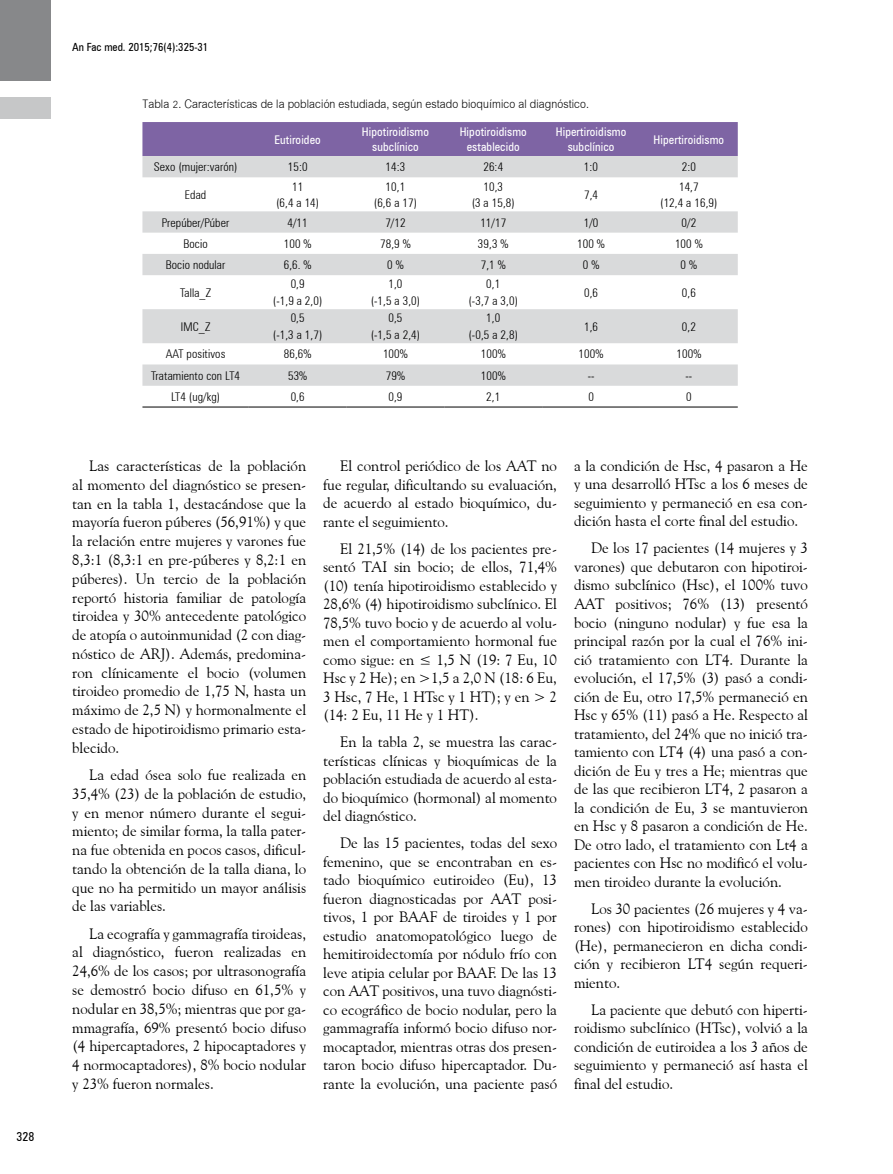
<style>
.page{position:relative;width:893px;height:1174px;background:#fff}
.page>*{position:absolute;margin:0;border:0;box-sizing:border-box;transform-origin:0 0}
.t1{font:18px "Cordia UPC";letter-spacing:.005em;color:#000;scale:.9 1}
.t2{font:15px/18.5px "Goudy Old Style BT";color:#000;text-align:justify}
.t3{font:condensed 12.45px "Zurich BT";color:#000}
.t4{font:300 condensed 12px/16.5px "Zurich BT";letter-spacing:.01em;color:#000;text-align:center}
.t5{font:condensed 12px/14.4px "Zurich BT";letter-spacing:.01em;color:#fff;text-align:center}
.t6{font:condensed 11.25px "Zurich BT";color:#000}
</style>
<div class="page">
<div style="left:0;top:0;width:51px;height:81px;background:#87888a"></div>
<div style="left:0;top:98px;width:51px;height:21px;background:#c6c7c8"></div>
<div style="left:142px;top:122px;width:596px;height:34px;background:#7e64a4"></div>
<svg style="left:142px;top:156px;width:596px;height:230px;fill:#e0e1e2"></svg>
<hr style="left:142px;top:407px;width:107px;height:1px;background:#000">
<hr style="left:249px;top:407px;width:98px;height:1px;background:#000">
<hr style="left:347px;top:407px;width:97px;height:1px;background:#000">
<hr style="left:444px;top:407px;width:98px;height:1px;background:#000">
<hr style="left:542px;top:407px;width:98px;height:1px;background:#000">
<hr style="left:640px;top:407px;width:98px;height:1px;background:#000">
<p class="t3" style="left:17px;top:1128px;width:19px">328</p>
<p class="t6" style="left:72px;top:40px;width:138px">An Fac med. 2015;76(4):325-31</p>
<p class="t1" style="left:142px;top:92px;width:498px">Tabla 2. Características de la población estudiada, según estado bioquímico al diagnóstico.</p>
<p class="t5" style="left:274px;top:132px;width:48px">Eutiroideo</p>
<p class="t5" style="left:362px;top:125px;width:69px">Hipotiroidismo subclínico</p>
<p class="t5" style="left:460px;top:125px;width:69px">Hipotiroidismo establecido</p>
<p class="t5" style="left:556px;top:125px;width:72px">Hipertiroidismo subclínico</p>
<p class="t5" style="left:654px;top:132px;width:72px">Hipertiroidismo</p>
<p class="t4" style="left:154px;top:159px;width:85px">Sexo (mujer:varón)</p>
<p class="t4" style="left:288px;top:159px;width:21px">15:0</p>
<p class="t4" style="left:386px;top:159px;width:21px">14:3</p>
<p class="t4" style="left:483px;top:159px;width:21px">26:4</p>
<p class="t4" style="left:584px;top:159px;width:16px">1:0</p>
<p class="t4" style="left:682px;top:159px;width:16px">2:0</p>
<p class="t4" style="left:185px;top:186px;width:23px">Edad</p>
<p class="t4" style="left:276px;top:178px;width:45px">11<br>(6,4 a 14)</p>
<p class="t4" style="left:374px;top:178px;width:45px">10,1<br>(6,6 a 17)</p>
<p class="t4" style="left:472px;top:178px;width:45px">10,3<br>(3 a 15,8)</p>
<p class="t4" style="left:584px;top:186px;width:16px">7,4</p>
<p class="t4" style="left:660px;top:178px;width:59px">14,7<br>(12,4 a 16,9)</p>
<p class="t4" style="left:162px;top:214px;width:69px">Prepúber/Púber</p>
<p class="t4" style="left:288px;top:214px;width:22px">4/11</p>
<p class="t4" style="left:385px;top:214px;width:22px">7/12</p>
<p class="t4" style="left:480px;top:214px;width:27px">11/17</p>
<p class="t4" style="left:584px;top:214px;width:16px">1/0</p>
<p class="t4" style="left:682px;top:214px;width:16px">0/2</p>
<p class="t4" style="left:183px;top:235px;width:26px">Bocio</p>
<p class="t4" style="left:284px;top:235px;width:29px">100 %</p>
<p class="t4" style="left:380px;top:235px;width:32px">78,9 %</p>
<p class="t4" style="left:478px;top:235px;width:32px">39,3 %</p>
<p class="t4" style="left:577px;top:235px;width:29px">100 %</p>
<p class="t4" style="left:675px;top:235px;width:29px">100 %</p>
<p class="t4" style="left:166px;top:256px;width:61px">Bocio nodular</p>
<p class="t4" style="left:284px;top:256px;width:29px">6,6. %</p>
<p class="t4" style="left:387px;top:256px;width:18px">0 %</p>
<p class="t4" style="left:481px;top:256px;width:26px">7,1 %</p>
<p class="t4" style="left:583px;top:256px;width:18px">0 %</p>
<p class="t4" style="left:681px;top:256px;width:18px">0 %</p>
<p class="t4" style="left:180px;top:284px;width:32px">Talla_Z</p>
<p class="t4" style="left:273px;top:276px;width:51px">0,9<br>(-1,9 a 2,0)</p>
<p class="t4" style="left:371px;top:276px;width:51px">1,0<br>(-1,5 a 3,0)</p>
<p class="t4" style="left:468px;top:276px;width:51px">0,1<br>(-3,7 a 3,0)</p>
<p class="t4" style="left:584px;top:284px;width:16px">0,6</p>
<p class="t4" style="left:682px;top:284px;width:16px">0,6</p>
<p class="t4" style="left:181px;top:318px;width:31px">IMC_Z</p>
<p class="t4" style="left:273px;top:310px;width:51px">0,5<br>(-1,3 a 1,7)</p>
<p class="t4" style="left:371px;top:310px;width:51px">0,5<br>(-1,5 a 2,4)</p>
<p class="t4" style="left:468px;top:310px;width:51px">1,0<br>(-0,5 a 2,8)</p>
<p class="t4" style="left:584px;top:318px;width:16px">1,6</p>
<p class="t4" style="left:682px;top:318px;width:16px">0,2</p>
<p class="t4" style="left:166px;top:346px;width:61px">AAT positivos</p>
<p class="t4" style="left:284px;top:346px;width:29px">86,6%</p>
<p class="t4" style="left:383px;top:346px;width:26px">100%</p>
<p class="t4" style="left:481px;top:346px;width:26px">100%</p>
<p class="t4" style="left:579px;top:346px;width:26px">100%</p>
<p class="t4" style="left:676px;top:346px;width:26px">100%</p>
<p class="t4" style="left:151px;top:367px;width:90px">Tratamiento con LT4</p>
<p class="t4" style="left:288px;top:367px;width:21px">53%</p>
<p class="t4" style="left:386px;top:367px;width:21px">79%</p>
<p class="t4" style="left:481px;top:367px;width:26px">100%</p>
<p class="t4" style="left:588px;top:367px;width:8px">--</p>
<p class="t4" style="left:685px;top:367px;width:8px">--</p>
<p class="t4" style="left:171px;top:388px;width:51px">LT4 (ug/kg)</p>
<p class="t4" style="left:291px;top:388px;width:16px">0,6</p>
<p class="t4" style="left:388px;top:388px;width:16px">0,9</p>
<p class="t4" style="left:486px;top:388px;width:16px">2,1</p>
<p class="t4" style="left:588px;top:388px;width:7px">0</p>
<p class="t4" style="left:686px;top:388px;width:7px">0</p>
<p class="t2" style="left:72px;top:456px;width:235px;text-indent:17px">Las características de la población al momento del diagnóstico se presen&shy;tan en la tabla 1, destacándose que la mayoría fueron púberes (56,91%) y que la relación entre mujeres y varones fue 8,3:1 (8,3:1 en pre-púberes y 8,2:1 en púberes). Un tercio de la población reportó historia familiar de patología tiroidea y 30% antecedente patológico de atopía o autoinmunidad (2 con diag&shy;nóstico de ARJ). Además, predomina&shy;ron clínicamente el bocio (volumen tiroideo promedio de 1,75 N, hasta un máximo de 2,5 N) y hormonalmente el estado de hipotiroidismo primario esta&shy;blecido.</p>
<p class="t2" style="left:72px;top:765px;width:235px;text-indent:17px">La edad ósea solo fue realizada en 35,4% (23) de la población de estudio, y en menor número durante el segui&shy;miento; de similar forma, la talla pater&shy;na fue obtenida en pocos casos, dificul&shy;tando la obtención de la talla diana, lo que no ha permitido un mayor análisis de las variables.</p>
<p class="t2" style="left:72px;top:924px;width:235px;text-indent:17px">La ecografía y gammagrafía tiroideas, al diagnóstico, fueron realizadas en 24,6% de los casos; por ultrasonografía se demostró bocio difuso en 61,5% y nodular en 38,5%; mientras que por ga&shy;mmagrafía, 69% presentó bocio difuso (4 hipercaptadores, 2 hipocaptadores y 4 normocaptadores), 8% bocio nodular y 23% fueron normales.</p>
<p class="t2" style="left:323px;top:456px;width:235px;text-indent:17px">El control periódico de los AAT no fue regular, dificultando su evaluación, de acuerdo al estado bioquímico, du&shy;rante el seguimiento.</p>
<p class="t2" style="left:323px;top:539px;width:235px;text-indent:17px">El 21,5% (14) de los pacientes pre&shy;sentó TAI sin bocio; de ellos, 71,4% (10) tenía hipotiroidismo establecido y 28,6% (4) hipotiroidismo subclínico. El 78,5% tuvo bocio y de acuerdo al volu&shy;men el comportamiento hormonal fue como sigue: en ≤ 1,5 N (19: 7 Eu, 10<br>Hsc y 2 He); en &gt;1,5 a 2,0 N (18: 6 Eu, 3 Hsc, 7 He, 1 HTsc y 1 HT); y en &gt; 2 (14: 2 Eu, 11 He y 1 HT).</p>
<p class="t2" style="left:323px;top:732px;width:235px;text-indent:17px">En la tabla 2, se muestra las carac&shy;terísticas clínicas y bioquímicas de la población estudiada de acuerdo al esta&shy;do bioquímico (hormonal) al momento del diagnóstico.</p>
<p class="t2" style="left:323px;top:833px;width:235px;text-indent:17px">De las 15 pacientes, todas del sexo femenino, que se encontraban en es&shy;tado bioquímico eutiroideo (Eu), 13 fueron diagnosticadas por AAT posi&shy;tivos, 1 por BAAF de tiroides y 1 por estudio anatomopatológico luego de hemitiroidectomía por nódulo frío con leve atipia celular por BAAF. De las 13 con AAT positivos, una tuvo diagnósti&shy;co ecográfico de bocio nodular, pero la gammagrafía informó bocio difuso nor&shy;mocaptador, mientras otras dos presen&shy;taron bocio difuso hipercaptador. Du&shy;rante la evolución, una paciente pasó</p>
<p class="t2" style="left:574px;top:456px;width:235px">a la condición de Hsc, 4 pasaron a He y una desarrolló HTsc a los 6 meses de seguimiento y permaneció en esa con&shy;dición hasta el corte final del estudio.</p>
<p class="t2" style="left:574px;top:539px;width:235px;text-indent:17px">De los 17 pacientes (14 mujeres y 3 varones) que debutaron con hipotiroi&shy;dismo subclínico (Hsc), el 100% tuvo AAT positivos; 76% (13) presentó bocio (ninguno nodular) y fue esa la principal razón por la cual el 76% ini&shy;ció tratamiento con LT4. Durante la evolución, el 17,5% (3) pasó a condi&shy;ción de Eu, otro 17,5% permaneció en Hsc y 65% (11) pasó a He. Respecto al tratamiento, del 24% que no inició tra&shy;tamiento con LT4 (4) una pasó a con&shy;dición de Eu y tres a He; mientras que de las que recibieron LT4, 2 pasaron a la condición de Eu, 3 se mantuvieron en Hsc y 8 pasaron a condición de He.<br>De otro lado, el tratamiento con Lt4 a pacientes con Hsc no modificó el volu&shy;men tiroideo durante la evolución.</p>
<p class="t2" style="left:574px;top:899px;width:235px;text-indent:17px">Los 30 pacientes (26 mujeres y 4 va&shy;rones) con hipotiroidismo establecido (He), permanecieron en dicha condi&shy;ción y recibieron LT4 según requeri&shy;miento.</p>
<p class="t2" style="left:574px;top:999px;width:235px;text-indent:17px">La paciente que debutó con hiperti&shy;roidismo subclínico (HTsc), volvió a la condición de eutiroidea a los 3 años de seguimiento y permaneció así hasta el final del estudio.</p>
</div>
